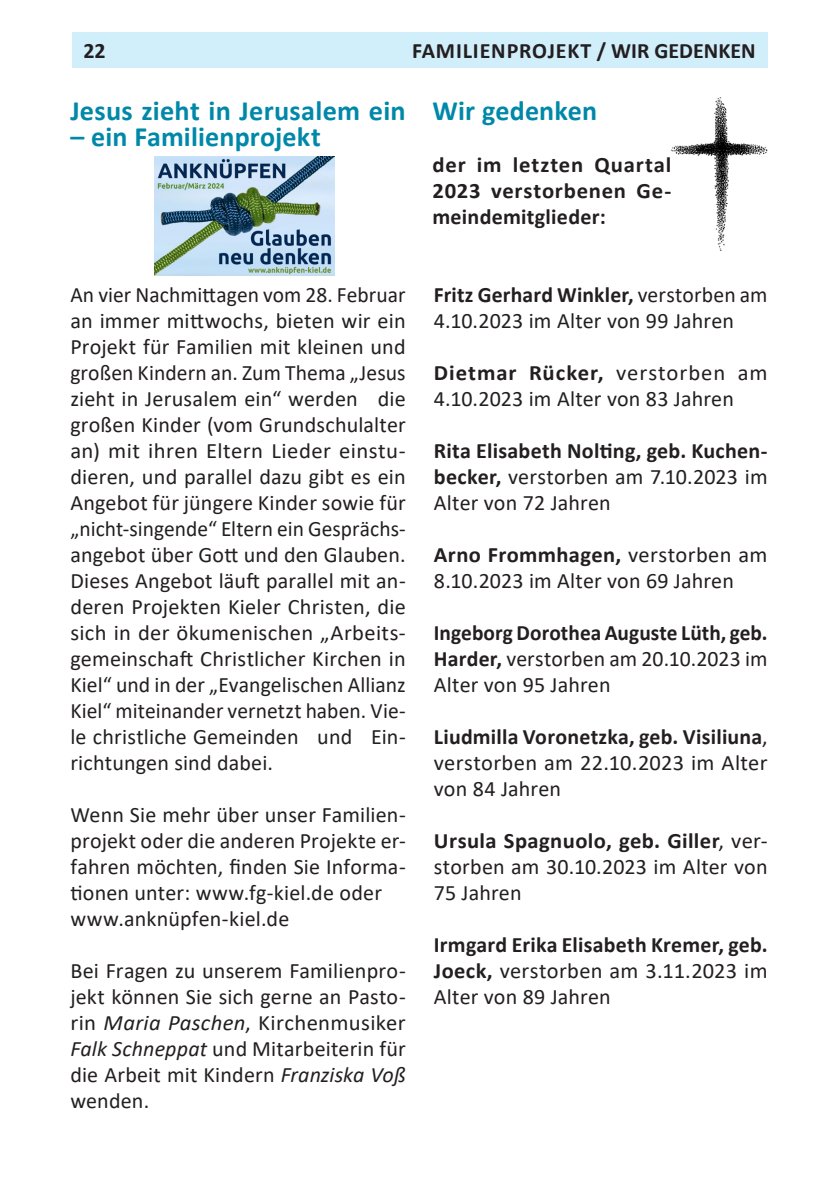
<style>
.page{position:relative;width:840px;height:1191px;background:#fff}
.page>*{position:absolute;margin:0;border:0;box-sizing:border-box;transform-origin:0 0}
.t1{font:700 28px "Calibri";letter-spacing:.005em;color:#0088a9}
.t2{font:22px/26px "Calibri";letter-spacing:.005em;color:#231f20;text-align:justify}
.t3{font:700 22px/26px "Calibri";letter-spacing:.015em;color:#231f20;text-align:justify}
.t4{font:700 22px "Calibri";letter-spacing:.04em;color:#231f20}
.s1{font-style:italic}
.s2{font-weight:700}
.s3{font-weight:400}
</style>
<div class="page">
<div style="left:72px;top:32px;width:695px;height:36px;background:#d1eefb"></div>
<img style="left:671px;top:97px;width:96px;height:154px">
<img style="left:154px;top:156px;width:180px;height:120px">
<p class="t3" style="left:83px;top:38px;width:24px">22</p>
<p class="t4" style="left:412px;top:36px;width:213px">Familienprojekt / WIR</p>
<p class="t3" style="left:654px;top:38px;width:103px">GEDENKEN</p>
<p class="t1" style="left:70px;top:91px;width:336px">Jesus zieht in Jerusalem ein</p>
<p class="t1" style="left:70px;top:117px;width:252px">– ein Familienprojekt</p>
<p class="t2" style="left:70px;top:281px;width:337px">An vier Nachmittagen vom 28. Februar an immer mittwochs, bieten wir ein Projekt für Familien mit kleinen und großen Kindern an. Zum Thema „Jesus zieht in Jerusalem ein“ werden die großen Kinder (vom Grundschulalter an) mit ihren Eltern Lieder einstu&shy;dieren, und parallel dazu gibt es ein Angebot für jüngere Kinder sowie für „nicht-singende“ Eltern ein Gesprächs&shy;angebot über Gott und den Glauben.<br>Dieses Angebot läuft parallel mit an&shy;deren Projekten Kieler Christen, die sich in der ökumenischen „Arbeits&shy;gemeinschaft Christlicher Kirchen in Kiel“ und in der „Evangelischen Allianz Kiel“ miteinander vernetzt haben. Vie&shy;le christliche Gemeinden und Ein&shy;richtungen sind dabei.</p>
<p class="t2" style="left:70px;top:801px;width:337px;text-align:left">Wenn Sie mehr über unser Familien&shy;projekt oder die anderen Projekte er&shy;fahren möchten, finden Sie Informa&shy;tionen unter: www.fg-kiel.de oder www.anknüpfen-kiel.de</p>
<p class="t2" style="left:70px;top:957px;width:337px">Bei Fragen zu unserem Familienpro&shy;jekt können Sie sich gerne an Pasto&shy;rin <span class="s1">Maria Paschen</span>, Kirchenmusiker <span class="s1">Falk Schneppat</span> und Mitarbeiterin für die Arbeit mit Kindern <span class="s1">Franziska Voß </span>wenden.</p>
<p class="t1" style="left:432px;top:91px;width:166px">Wir gedenken</p>
<p class="t3" style="left:432px;top:151px;width:240px">der im letzten Quartal 2023 verstorbenen Ge&shy;meindemitglieder:</p>
<p class="t2" style="left:433px;top:281px;width:335px"><span class="s2">Fritz Gerhard Winkler,</span> verstorben am<br>4.10.2023 im Alter von 99 Jahren</p>
<p class="t2" style="left:433px;top:359px;width:335px"><span class="s2">Dietmar Rücker,</span> verstorben am<br>4.10.2023 im Alter von 83 Jahren</p>
<p class="t3" style="left:433px;top:437px;width:335px">Rita Elisabeth Nolting, geb. Kuchen&shy;becker, <span class="s3">verstorben am 7.10.2023 im Alter von 72 Jahren</span></p>
<p class="t2" style="left:433px;top:541px;width:335px"><span class="s2">Arno Frommhagen,</span> verstorben am<br>8.10.2023 im Alter von 69 Jahren</p>
<p class="t2" style="left:433px;top:619px;width:335px"><span class="s2">Ingeborg Dorothea Auguste Lüth, geb.<br>Harder,</span> verstorben am 20.10.2023 im Alter von 95 Jahren</p>
<p class="t2" style="left:433px;top:723px;width:335px"><span class="s2">Liudmilla Voronetzka, geb. Visiliuna</span>, verstorben am 22.10.2023 im Alter von 84 Jahren</p>
<p class="t2" style="left:433px;top:827px;width:335px"><span class="s2">Ursula Spagnuolo, geb. Giller</span>, ver&shy;storben am 30.10.2023 im Alter von 75 Jahren</p>
<p class="t2" style="left:433px;top:931px;width:335px"><span class="s2">Irmgard Erika Elisabeth Kremer, geb.<br>Joeck,</span> verstorben am 3.11.2023 im Alter von 89 Jahren</p>
</div>
